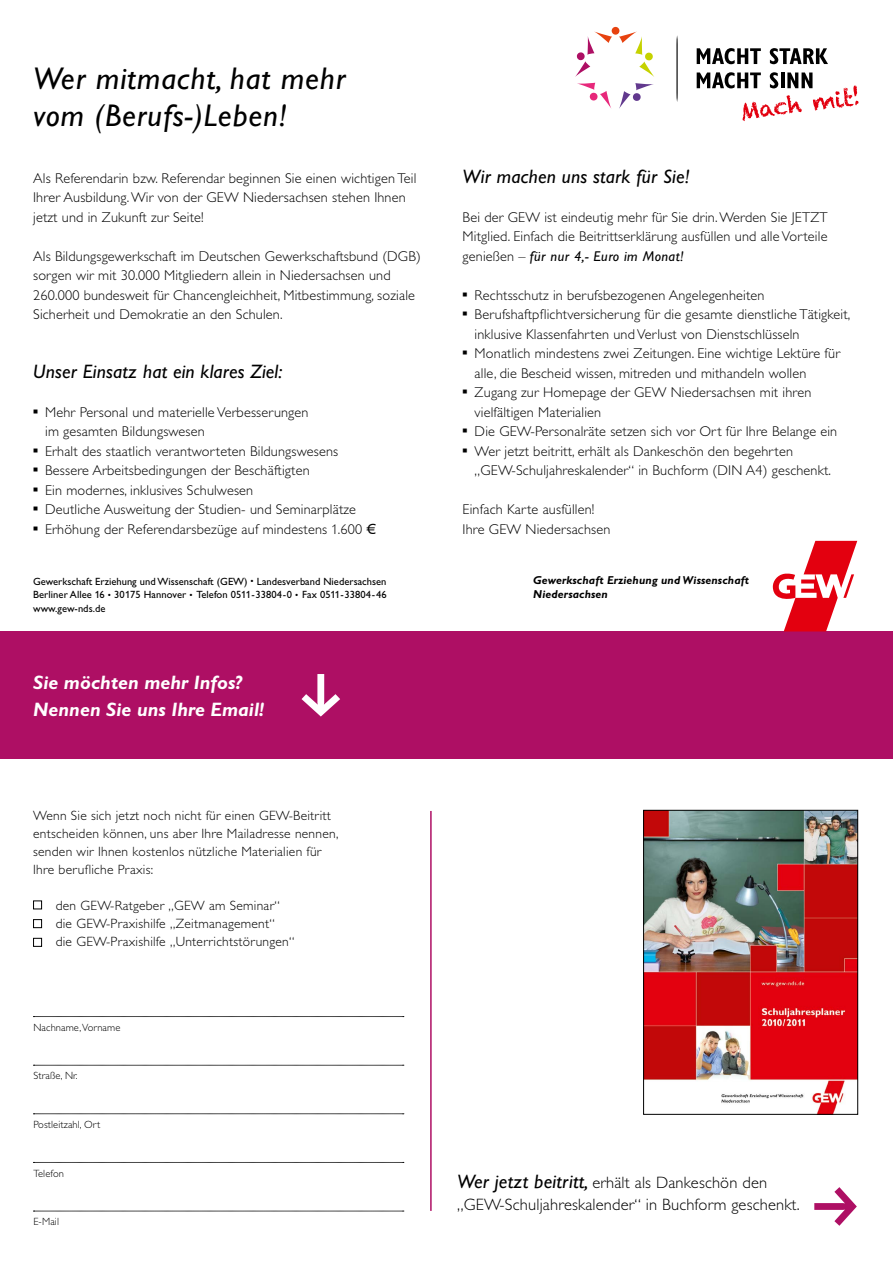
<style>
.page{position:relative;width:893px;height:1263px;background:#fff}
.page>*{position:absolute;margin:0;border:0;box-sizing:border-box;transform-origin:0 0}
.t1{font:italic 31.5px/37.5px "Gill Sans";letter-spacing:.03em;color:#000}
.t2{font:italic 19.5px "Gill Sans";letter-spacing:.01em;color:#000}
.t3{font:italic 700 19.5px/27px "Gill Sans";color:#fff}
.t4{font:300 16.5px/22.5px "Gill Sans";letter-spacing:.01em;color:#000}
.t5{font:300 14.25px/19.5px "Gill Sans";letter-spacing:.01em;color:#000}
.t6{font:300 13.5px/18px "Gill Sans";letter-spacing:.02em;color:#000}
.t7{font:italic 700 11.55px/14.1px "Gill Sans";letter-spacing:.01em;color:#000}
.t8{font:10.5px/14px "Gill Sans";letter-spacing:.01em;color:#000;text-align:justify}
.t9{font:300 10.5px "Gill Sans";letter-spacing:.01em;color:#000}
.s1{font-family:"Gill San Light Alternate";font-weight:400}
.s2{font-weight:400}
.s3{font-size:9px}
.s4{font-family:"Gill San Alternate"}
.s5{font-weight:400;font-style:italic}
.s6{font-weight:400;font-style:italic;font-size:19.5px}
</style>
<div class="page">
<img style="left:645px;top:812px;width:211px;height:301px">
<div style="left:643px;top:810px;width:215px;height:305px;border:1px solid #000"></div>
<div style="left:0;top:631px;width:893px;height:128px;background:#ae0f64"></div>
<div style="left:33px;top:901px;width:9px;height:8px;border:1px solid #000"></div>
<div style="left:33px;top:919px;width:9px;height:9px;border:1px solid #000"></div>
<div style="left:33px;top:938px;width:9px;height:8px;border:1px solid #000"></div>
<svg style="left:33px;top:1016px;width:371px;height:1px"></svg>
<svg style="left:33px;top:1065px;width:371px;height:1px"></svg>
<svg style="left:33px;top:1113px;width:371px;height:1px"></svg>
<svg style="left:33px;top:1162px;width:371px;height:1px"></svg>
<svg style="left:33px;top:1211px;width:371px;height:1px"></svg>
<svg style="left:697px;top:48px;width:64px;height:16px"></svg>
<svg style="left:770px;top:48px;width:58px;height:16px"></svg>
<svg style="left:697px;top:72px;width:161px;height:49px"></svg>
<svg style="left:676px;top:35px;width:2px;height:67px"></svg>
<div style="left:612px;top:27px;width:7px;height:8px;background:#e7420f;border-radius:50%"></div>
<svg style="left:619px;top:83px;width:35px;height:26px"></svg>
<svg style="left:577px;top:83px;width:34px;height:25px"></svg>
<svg style="left:575px;top:32px;width:79px;height:45px"></svg>
<svg style="left:302px;top:674px;width:38px;height:42px"></svg>
<svg style="left:814px;top:1187px;width:43px;height:39px"></svg>
<hr style="left:430px;top:811px;width:2px;height:400px;background:#ae0f64">
<svg style="left:773px;top:541px;width:84px;height:90px"></svg>
<h1 class="t1" style="left:33px;top:60px;width:314px">Wer mitmacht, hat mehr vom (Berufs-)Leben!</h1>
<p class="t5" style="left:33px;top:168px;width:385px">Als Referendarin bzw. Referendar beginnen Sie einen wichtigen Teil<br>Ihrer Ausbildung. Wir von der GEW Niedersachsen stehen Ihnen jetzt und in Zukunft zur Seite!</p>
<p class="t5" style="left:33px;top:246px;width:389px">Als Bildungsgewerkschaft im Deutschen Gewerkschaftsbund (DGB) sorgen wir mit 30.000 Mitgliedern allein in Niedersachsen und 260.000 bundesweit für Chancengleichheit, Mitbestimmung, soziale Sicherheit und Demokratie an den Schulen.</p>
<h2 class="t2" style="left:33px;top:360px;width:251px">Unser Einsatz hat ein klares Ziel:</h2>
<p class="t5" style="left:45px;top:402px;width:265px;text-indent:-12px">■ Mehr Personal und materielle Verbesserungen im gesamten Bildungswesen</p>
<p class="t5" style="left:33px;top:441px;width:307px">■ Erhalt des staatlich verantworteten Bildungswesens</p>
<p class="t5" style="left:33px;top:461px;width:278px">■ Bessere Arbeitsbedingungen der Beschäftigten</p>
<p class="t5" style="left:33px;top:480px;width:222px">■ Ein modernes, inklusives Schulwesen</p>
<p class="t5" style="left:33px;top:500px;width:324px">■ Deutliche Ausweitung der Studien- und Seminarplätze</p>
<p class="t5" style="left:33px;top:519px;width:339px">■ Erhöhung der Referendarsbezüge auf mindestens <span class="s1">1</span>.600 <span class="s2">€</span></p>
<p class="t8" style="left:33px;top:574px;width:355px">Gewerkschaft Erziehung und Wissenschaft (GEW) <span class="s3">•</span> Landesverband Niedersachsen Berliner Allee <span class="s4">16</span> <span class="s3">•</span> <span class="s4">30175</span> Hannover <span class="s3">•</span> Telefon 05<span class="s4">11</span>-33804-0 <span class="s3">•</span> Fax 05<span class="s4">11</span>-33804-46 www.gew-nds.de</p>
<h2 class="t3" style="left:33px;top:669px;width:232px">Sie möchten mehr Infos?<br>Nennen Sie uns Ihre Email!</h2>
<p class="t6" style="left:33px;top:807px;width:307px">Wenn Sie sich jetzt noch nicht für einen GEW-Beitritt entscheiden können, uns aber Ihre Mailadresse nennen, senden wir Ihnen kostenlos nützliche Materialien für Ihre berufliche Praxis:</p>
<p class="t6" style="left:56px;top:897px;width:240px">den GEW-Ratgeber „GEW am Seminar“ die GEW-Praxishilfe „Zeitmanagement“ die GEW-Praxishilfe „Unterrichtstörungen“</p>
<p class="t9" style="left:33px;top:1021px;width:89px">Nachname, Vorname</p>
<p class="t9" style="left:33px;top:1070px;width:46px">Straße, Nr.</p>
<p class="t9" style="left:33px;top:1118px;width:69px">Postleitzahl, Ort</p>
<p class="t9" style="left:33px;top:1167px;width:32px">Telefon</p>
<p class="t9" style="left:33px;top:1216px;width:27px">E-Mail</p>
<h2 class="t2" style="left:463px;top:165px;width:229px">Wir machen uns stark für Sie!</h2>
<p class="t5" style="left:463px;top:207px;width:367px;text-align:justify">Bei der GEW ist eindeutig mehr für Sie drin. Werden Sie JETZT Mitglied. Einfach die Beitrittserklärung ausfüllen und alle Vorteile genießen – <span class="s5">für nur 4,- Euro im Monat!</span></p>
<p class="t5" style="left:463px;top:285px;width:303px">■ Rechtsschutz in berufsbezogenen Angelegenheiten</p>
<p class="t5" style="left:475px;top:305px;width:377px;text-indent:-12px">■ Berufshaftpflichtversicherung für die gesamte dienstliche Tätigkeit, inklusive Klassenfahrten und Verlust von Dienstschlüsseln</p>
<p class="t5" style="left:475px;top:344px;width:367px;text-indent:-12px">■ Monatlich mindestens zwei Zeitungen. Eine wichtige Lektüre für alle, die Bescheid wissen, mitreden und mithandeln wollen</p>
<p class="t5" style="left:475px;top:383px;width:338px;text-indent:-12px">■ Zugang zur Homepage der GEW Niedersachsen mit ihren vielfältigen Materialien</p>
<p class="t5" style="left:463px;top:422px;width:376px">■ Die GEW-Personalräte setzen sich vor Ort für Ihre Belange ein</p>
<p class="t5" style="left:475px;top:441px;width:358px;text-indent:-12px">■ Wer jetzt beitritt, erhält als Dankeschön den begehrten „GEW-Schuljahreskalender“ in Buchform (DIN A4) geschenkt.</p>
<p class="t5" style="left:463px;top:500px;width:149px">Einfach Karte ausfüllen!<br>Ihre GEW Niedersachsen</p>
<p class="t7" style="left:533px;top:573px;width:217px">Gewerkschaft Erziehung und Wissenschaft<br>Niedersachsen</p>
<p class="t4" style="left:457px;top:1171px;width:344px"><span class="s6">Wer jetzt beitritt,</span> erhält als Dankeschön den „GEW-Schuljahreskalender“ in Buchform geschenkt.</p>
</div>
